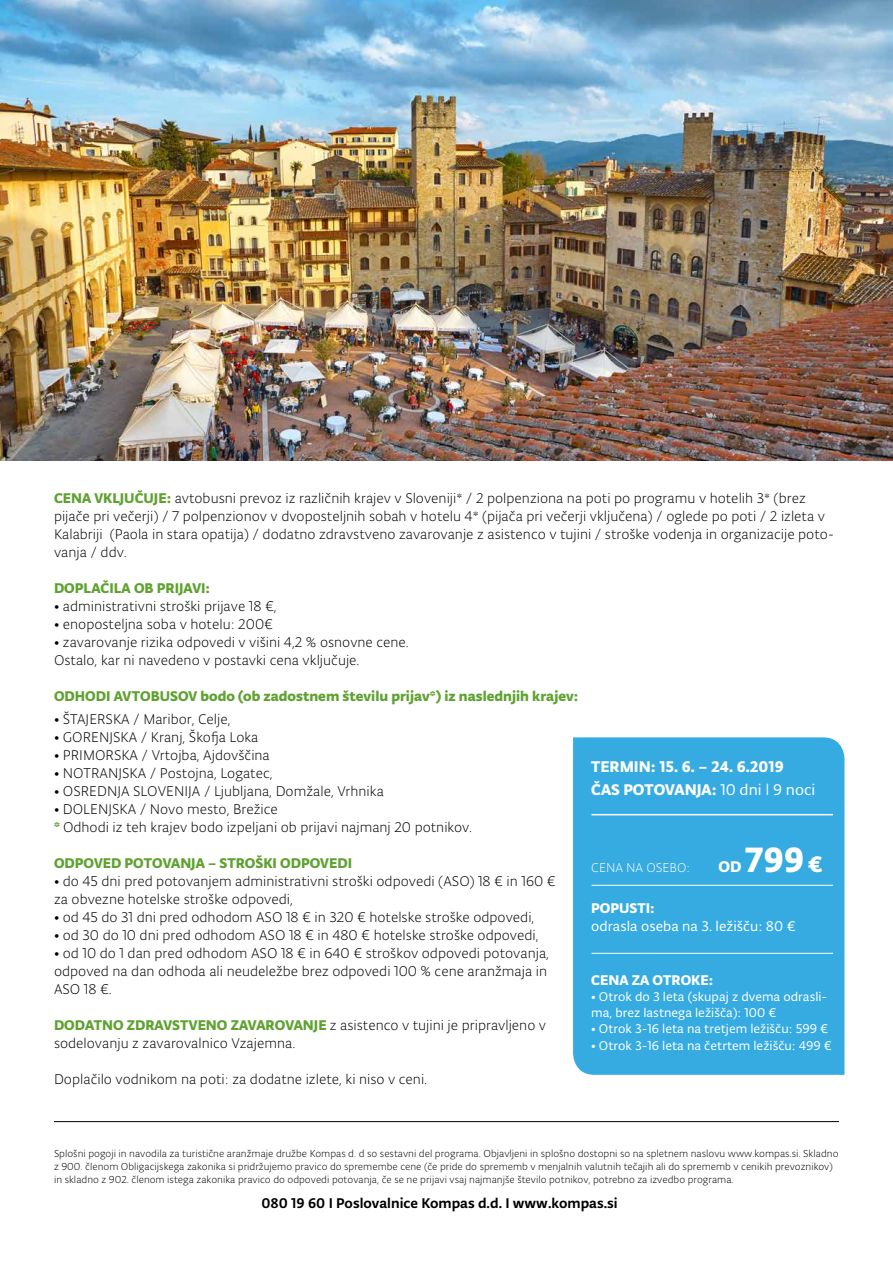
<style>
.page{position:relative;width:893px;height:1263px;background:#fff}
.page>*{position:absolute;margin:0;border:0;box-sizing:border-box;transform-origin:0 0}
.t1{font:700 37.5px "Typonine Sans Pro";color:#fff}
.t2{font:700 16.5px/23px "Typonine Sans Pro";color:#fff}
.t3{font:300 15px/18px "Typonine Sans Pro";color:#000}
.t4{font:700 15px "Typonine Sans Pro";color:#5fa231}
.t5{font:500 15px "Typonine Sans Pro";color:#000}
.t6{font:15px "Typonine Sans Pro Normal";color:#fff}
.t7{font:700 15px "Typonine Sans Pro";color:#fff}
.t8{font:13.5px/16.2px "Typonine Sans Pro Normal";color:#fff}
.t9{font:300 13.5px "Typonine Sans Pro";color:#fff}
.t10{font:300 10.8px/12.9px "Typonine Sans Pro";color:#000}
.s1{font-weight:700;color:#5fa231}
.s2{font-family:"Typonine Sans Pro Normal";font-weight:400}
.s3{font-size:24px}
</style>
<div class="page">
<div style="left:573px;top:737px;width:271px;height:338px;background:#35abe2"></div>
<img style="left:1px;top:1px;width:891px;height:460px">
<hr style="left:54px;top:1121px;width:785px;height:1px;background:#000">
<hr style="left:591px;top:885px;width:242px;height:1px;background:#fff">
<hr style="left:591px;top:953px;width:242px;height:1px;background:#fff">
<hr style="left:591px;top:814px;width:242px;height:1px;background:#fff">
<p class="t3" style="left:54px;top:489px;width:782px"><span class="s1">CENA VKLJUČUJE:</span> avtobusni prevoz iz različnih krajev v Sloveniji* / 2 polpenziona na poti po programu v hotelih 3* (brez pijače pri večerji) / 7 polpenzionov v dvoposteljnih sobah v hotelu 4* (pijača pri večerji vključena) / oglede po poti / 2 izleta v Kalabriji (Paola in stara opatija) / dodatno zdravstveno zavarovanje z asistenco v tujini / stroške vodenja in organizacije poto&shy;vanja / ddv.</p>
<p class="t4" style="left:54px;top:579px;width:158px">DOPLAČILA OB PRIJAVI:</p>
<p class="t3" style="left:54px;top:597px;width:224px">• administrativni stroški prijave 18 €,</p>
<p class="t3" style="left:54px;top:615px;width:221px">• enoposteljna soba v hotelu: 200€</p>
<p class="t3" style="left:54px;top:633px;width:356px">• zavarovanje rizika odpovedi v višini 4,2 % osnovne cene.<br>Ostalo, kar ni navedeno v postavki cena vključuje.</p>
<p class="t4" style="left:54px;top:687px;width:526px">ODHODI AVTOBUSOV bodo (ob zadostnem številu prijav*) iz naslednjih krajev:</p>
<p class="t3" style="left:54px;top:710px;width:178px">• ŠTAJERSKA / Maribor, Celje,</p>
<p class="t3" style="left:54px;top:728px;width:206px">• GORENJSKA / Kranj, Škofja Loka</p>
<p class="t3" style="left:54px;top:746px;width:217px">• PRIMORSKA / Vrtojba, Ajdovščina</p>
<p class="t3" style="left:54px;top:764px;width:220px">• NOTRANJSKA / Postojna, Logatec,</p>
<p class="t3" style="left:54px;top:782px;width:331px">• OSREDNJA SLOVENIJA / Ljubljana, Domžale, Vrhnika</p>
<p class="t3" style="left:54px;top:800px;width:420px">• DOLENJSKA / Novo mesto, Brežice<br><span class="s1">*</span> Odhodi iz teh krajev bodo izpeljani ob prijavi najmanj 20 potnikov.</p>
<p class="t4" style="left:54px;top:854px;width:300px">ODPOVED POTOVANJA – STROŠKI ODPOVEDI</p>
<p class="t3" style="left:54px;top:872px;width:503px">• do 45 dni pred potovanjem administrativni stroški odpovedi (ASO) 18 € in 160 € za obvezne hotelske stroške odpovedi,</p>
<p class="t3" style="left:54px;top:908px;width:482px">• od 45 do 31 dni pred odhodom ASO 18 € in 320 € hotelske stroške odpovedi,</p>
<p class="t3" style="left:54px;top:926px;width:486px">• od 30 do 10 dni pred odhodom ASO 18 € in 480 € hotelske stroške odpovedi,</p>
<p class="t3" style="left:54px;top:944px;width:497px">• od 10 do 1 dan pred odhodom ASO 18 € in 640 € stroškov odpovedi potovanja, odpoved na dan odhoda ali neudeležbe brez odpovedi 100 % cene aranžmaja in<br>ASO 18 €.</p>
<p class="t3" style="left:54px;top:1016px;width:494px"><span class="s1">DODATNO ZDRAVSTVENO ZAVAROVANJE</span> z asistenco v tujini je pripravljeno v sodelovanju z zavarovalnico Vzajemna.</p>
<p class="t3" style="left:54px;top:1070px;width:375px">Doplačilo vodnikom na poti: za dodatne izlete, ki niso v ceni.</p>
<p class="t2" style="left:591px;top:755px;width:226px">TERMIN: 15. 6. – 24. 6.2019<br>ČAS POTOVANJA: <span class="s2">10 dni | 9 noci</span></p>
<h1 class="t1" style="left:745px;top:837px;width:79px">799<span class="s3">€</span></h1>
<p class="t9" style="left:591px;top:860px;width:100px">CENA NA OSEBO:</p>
<p class="t2" style="left:718px;top:855px;width:24px">OD</p>
<p class="t7" style="left:591px;top:899px;width:65px">POPUSTI:</p>
<p class="t6" style="left:591px;top:917px;width:206px">odrasla oseba na 3. ležišču: 80 €</p>
<p class="t7" style="left:591px;top:971px;width:123px">CENA ZA OTROKE:</p>
<p class="t8" style="left:591px;top:988px;width:238px">• Otrok do 3 leta (skupaj z dvema odrasli&shy;ma, brez lastnega ležišča): 100 €</p>
<p class="t8" style="left:591px;top:1021px;width:238px">• Otrok 3-16 leta na tretjem ležišču: 599 €</p>
<p class="t8" style="left:591px;top:1037px;width:242px">• Otrok 3-16 leta na četrtem ležišču: 499 €</p>
<p class="t10" style="left:54px;top:1146px;width:786px">Splošni pogoji in navodila za turistične aranžmaje družbe Kompas d. d so sestavni del programa. Objavljeni in splošno dostopni so na spletnem naslovu www.kompas.si. Skladno z 900. členom Obligacijskega zakonika si pridržujemo pravico do spremembe cene (če pride do sprememb v menjalnih valutnih tečajih ali do sprememb v cenikih prevoznikov) in skladno z 902. členom istega zakonika pravico do odpovedi potovanja, če se ne prijavi vsaj najmanjše število potnikov, potrebno za izvedbo programa.</p>
<p class="t5" style="left:261px;top:1194px;width:358px">080 19 60 I Poslovalnice Kompas d.d. I www.kompas.si</p>
</div>
